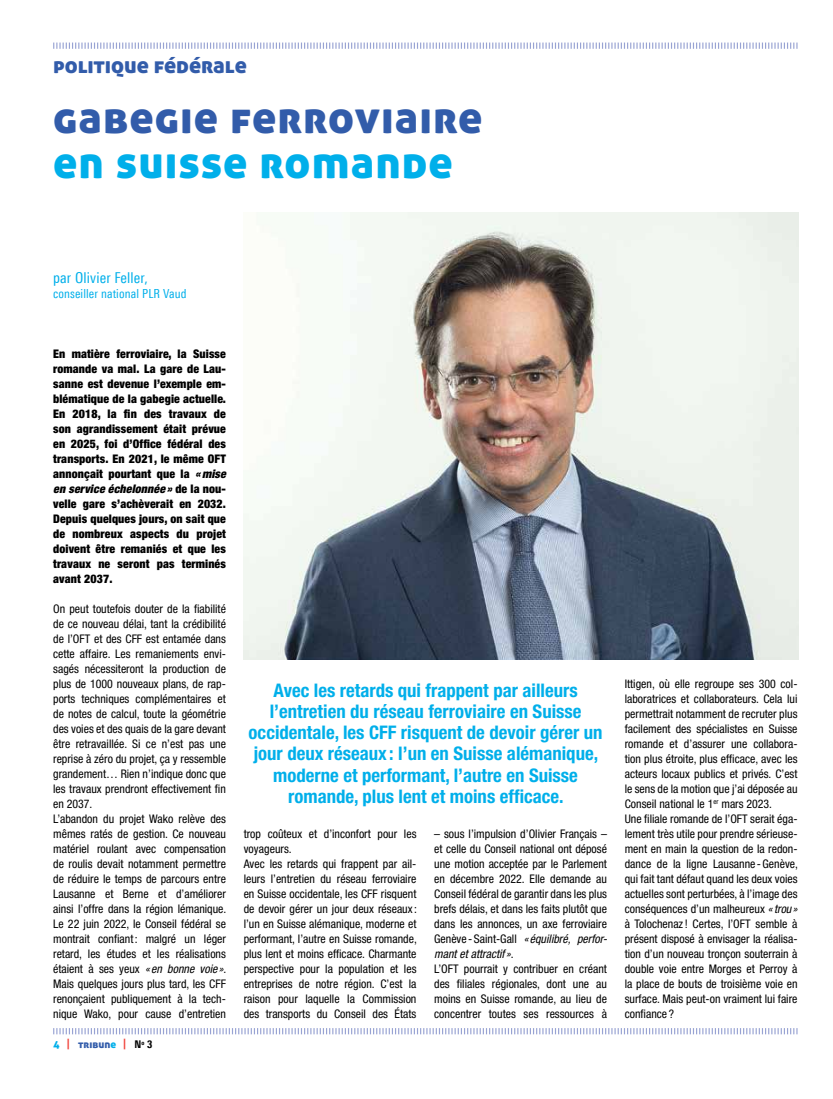
<style>
.page{position:relative;width:833px;height:1099px;background:#fff}
.page>*{position:absolute;margin:0;border:0;box-sizing:border-box;transform-origin:0 0}
.t1{font:45px "Aller Display";letter-spacing:.025em;color:#325caa}
.t2{font:45px "Aller Display";letter-spacing:.025em;color:#00afea}
.t3{font:22.5px "Aller Display";letter-spacing:-.005em;color:#325caa}
.t4{font:700 condensed 18.75px/21.2px "Helvetica Neue LT Pro";color:#00afea;text-align:center}
.t5{font:15px "Linotype Univers 420 Cn";letter-spacing:.01em;color:#00afea}
.t6{font:12.5px "Linotype Univers 420 Cn";letter-spacing:.01em;color:#00afea}
.t7{font:condensed 11.88px/15px "Helvetica Neue LT Pro";color:#000}
.t8{font:900 condensed 11.88px/15px "Helvetica Neue LT Pro";letter-spacing:.01em;color:#000;text-align:justify}
.t9{font:10.62px "Aller Display";color:#325caa}
.s1{font-style:italic}
.s2{color:#00afea}
.s3{font-family:"Linotype Univers 720 Cn";font-weight:800;color:#f14038}
.s4{font-family:"Linotype Univers 720 Cn";font-weight:800;color:#000}
</style>
<div class="page">
<svg style="left:53px;top:42px;width:745px;height:7px"></svg>
<svg style="left:53px;top:1028px;width:745px;height:7px"></svg>
<img style="left:244px;top:213px;width:554px;height:446px">
<h2 class="t3" style="left:53px;top:50px;width:195px">politique fédérale</h2>
<h1 class="t1" style="left:53px;top:88px;width:431px">gabegie ferroviaire</h1>
<h1 class="t2" style="left:53px;top:133px;width:401px">en suisse romande</h1>
<p class="t5" style="left:53px;top:268px;width:96px">par Olivier Feller,</p>
<p class="t6" style="left:53px;top:286px;width:135px">conseiller national PLR Vaud</p>
<p class="t8" style="left:53px;top:346px;width:174px">En matière ferroviaire, la Suisse romande va mal. La gare de Lau&shy;sanne est devenue l’exemple em&shy;blématique de la gabegie actuelle.<br>En 2018, la fin des travaux de son agrandissement était prévue en 2025, foi d’Office fédéral des transports. En 2021, le même OFT annonçait pourtant que la <span class="s1">«mise en service échelonnée »</span> de la nou&shy;velle gare s’achèverait en 2032.<br>Depuis quelques jours, on sait que de nombreux aspects du projet doivent être remaniés et que les travaux ne seront pas terminés avant 2037.</p>
<p class="t7" style="left:53px;top:601px;width:175px">On peut toutefois douter de la fiabilité de ce nouveau délai, tant la crédibilité de l’OFT et des CFF est entamée dans cette affaire. Les remaniements envi&shy;sagés nécessiteront la production de plus de 1000 nouveaux plans, de rap&shy;ports techniques complémentaires et de notes de calcul, toute la géométrie des voies et des quais de la gare devant être retravaillée. Si ce n’est pas une reprise à zéro du projet, ça y ressemble grandement… Rien n’indique donc que les travaux prendront effectivement fin en 2037.<br>L’abandon du projet Wako relève des mêmes ratés de gestion. Ce nouveau matériel roulant avec compensation de roulis devait notamment permettre de réduire le temps de parcours entre Lausanne et Berne et d’améliorer ainsi l’offre dans la région lémanique.<br>Le 22 juin 2022, le Conseil fédéral se montrait confiant: malgré un léger retard, les études et les réalisations étaient à ses yeux <span class="s1">« en bonne voie »</span>.<br>Mais quelques jours plus tard, les CFF renonçaient publiquement à la tech&shy;nique Wako, pour cause d’entretien</p>
<p class="t9" style="left:53px;top:1037px;width:101px"><span class="s2">4</span> <span class="s3">|</span> tribun<span class="s2">e</span> <span class="s3">|</span> <span class="s4">N</span> <sup>o</sup> <span class="s4">3</span></p>
<p class="t4" style="left:249px;top:679px;width:355px">Avec les retards qui frappent par ailleurs l’entretien du réseau ferroviaire en Suisse occidentale, les CFF risquent de devoir gérer un jour deux réseaux : l’un en Suisse alémanique, moderne et performant, l’autre en Suisse romande, plus lent et moins efficace.</p>
<p class="t7" style="left:244px;top:826px;width:175px">trop coûteux et d’inconfort pour les voyageurs.<br>Avec les retards qui frappent par ail&shy;leurs l’entretien du réseau ferroviaire en Suisse occidentale, les CFF risquent de devoir gérer un jour deux réseaux : l’un en Suisse alémanique, moderne et performant, l’autre en Suisse romande, plus lent et moins efficace. Charmante perspective pour la population et les entreprises de notre région. C’est la raison pour laquelle la Commission des transports du Conseil des états</p>
<p class="t7" style="left:434px;top:826px;width:174px">– sous l’impulsion d’Olivier Français – et celle du Conseil national ont déposé une motion acceptée par le Parlement en décembre 2022. Elle demande au Conseil fédéral de garantir dans les plus brefs délais, et dans les faits plutôt que dans les annonces, un axe ferroviaire Genève -Saint-Gall <span class="s1">« équilibré, perfor&shy;mant et attractif»</span>.<br>L’OFT pourrait y contribuer en créant des filiales régionales, dont une au moins en Suisse romande, au lieu de concentrer toutes ses ressources à</p>
<p class="t7" style="left:625px;top:676px;width:175px">Ittigen, où elle regroupe ses 300 col&shy;laboratrices et collaborateurs. Cela lui permettrait notamment de recruter plus facilement des spécialistes en Suisse romande et d’assurer une collabora&shy;tion plus étroite, plus efficace, avec les acteurs locaux publics et privés. C’est le sens de la motion que j’ai déposée au Conseil national le 1<sup>er</sup> mars 2023.<br>Une filiale romande de l’OFT serait éga&shy;lement très utile pour prendre sérieuse&shy;ment en main la question de la redon&shy;dance de la ligne Lausanne -Genève, qui fait tant défaut quand les deux voies actuelles sont perturbées, à l’image des conséquences d’un malheureux <span class="s1">«trou » </span>à Tolochenaz! Certes, l’OFT semble à présent disposé à envisager la réalisa&shy;tion d’un nouveau tronçon souterrain à double voie entre Morges et Perroy à la place de bouts de troisième voie en surface. Mais peut-on vraiment lui faire confiance ?</p>
</div>
